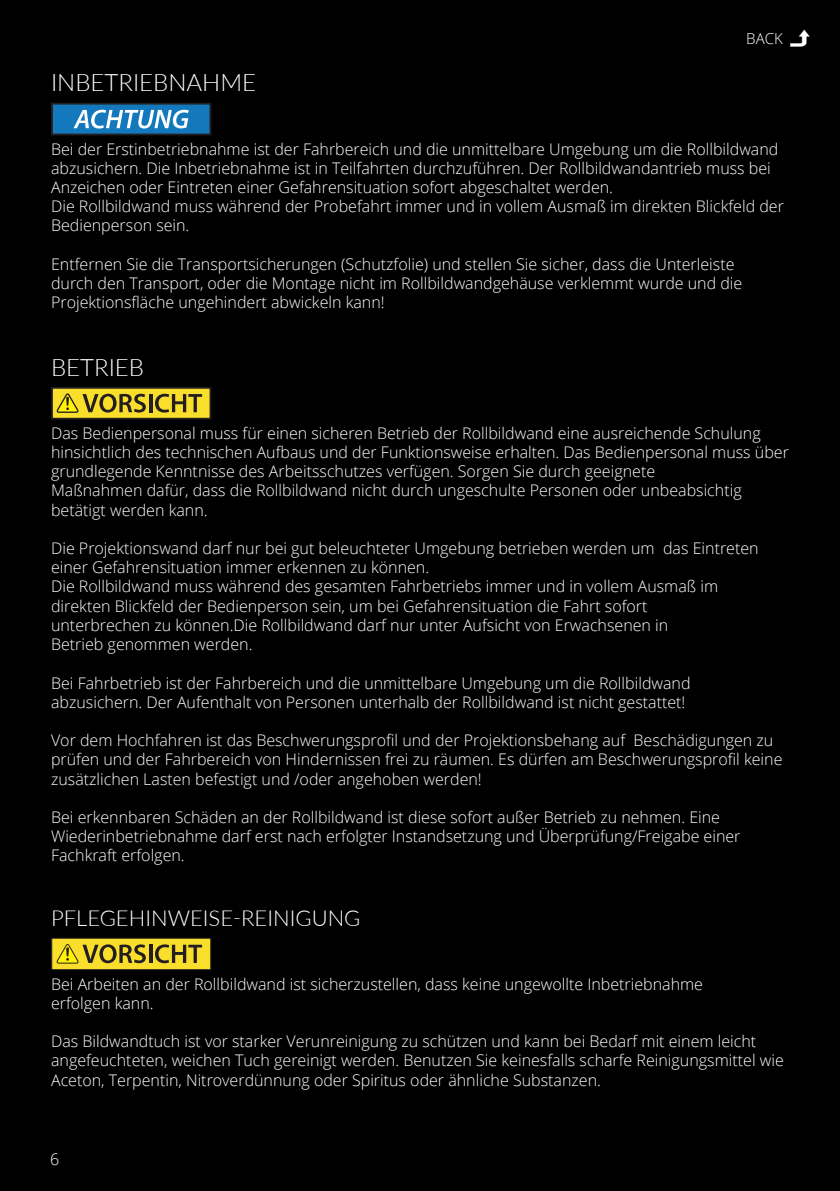
<style>
.page{position:relative;width:840px;height:1191px;background:#fff}
.page>*{position:absolute;margin:0;border:0;box-sizing:border-box;transform-origin:0 0}
.t1{font:300 24px "Lato";color:#fff}
.t2{font:300 22px "Lato";color:#fff}
.t3{font:300 16px/19.2px "Open Sans";color:#fff}
.t4{font:300 15px "Open Sans";color:#fff}
</style>
<div class="page">
<div style="left:0;top:0;width:839px;height:1191px;background:#000"></div>
<img style="left:787px;top:28px;width:24px;height:20px">
<div style="left:52px;top:104px;width:158px;height:30px;background:#1378bc"></div>
<div style="left:51px;top:103px;width:160px;height:32px;border:2px solid #231f20"></div>
<svg style="left:73px;top:110px;width:116px;height:18px"></svg>
<div style="left:52px;top:388px;width:158px;height:31px;background:#fade2c"></div>
<div style="left:51px;top:387px;width:160px;height:32px;border:2px solid #231f20"></div>
<svg style="left:56px;top:393px;width:90px;height:20px"></svg>
<hr style="left:149px;top:394px;width:3px;height:18px;background:#231f20">
<svg style="left:155px;top:394px;width:47px;height:18px"></svg>
<div style="left:52px;top:938px;width:159px;height:31px;background:#fade2c"></div>
<div style="left:51px;top:937px;width:160px;height:33px;border:1px solid #231f20"></div>
<svg style="left:56px;top:944px;width:90px;height:20px"></svg>
<hr style="left:149px;top:944px;width:3px;height:19px;background:#231f20">
<svg style="left:155px;top:944px;width:47px;height:19px"></svg>
<h1 class="t1" style="left:51px;top:66px;width:206px">INBETRIEBNAHME</h1>
<p class="t4" style="left:745px;top:28px;width:38px">BACK</p>
<p class="t3" style="left:51px;top:139px;width:734px">Bei der Erstinbetriebnahme ist der Fahrbereich und die unmittelbare Umgebung um die Rollbildwand abzusichern. Die Inbetriebnahme ist in Teilfahrten durchzuführen. Der Rollbildwandantrieb muss bei Anzeichen oder Eintreten einer Gefahrensituation sofort abgeschaltet werden.<br>Die Rollbildwand muss während der Probefahrt immer und in vollem Ausmaß im direkten Blickfeld der Bedienperson sein.</p>
<p class="t3" style="left:51px;top:254px;width:692px">Entfernen Sie die Transportsicherungen (Schutzfolie) und stellen Sie sicher, dass die Unterleiste durch den Transport, oder die Montage nicht im Rollbildwandgehäuse verklemmt wurde und die<br>Projektionsfläche ungehindert abwickeln kann!</p>
<h1 class="t1" style="left:51px;top:350px;width:94px">BETRIEB</h1>
<p class="t3" style="left:51px;top:423px;width:739px">Das Bedienpersonal muss für einen sicheren Betrieb der Rollbildwand eine ausreichende Schulung hinsichtlich des technischen Aufbaus und der Funktionsweise erhalten. Das Bedienpersonal muss über grundlegende Kenntnisse des Arbeitsschutzes verfügen. Sorgen Sie durch geeignete<br>Maßnahmen dafür, dass die Rollbildwand nicht durch ungeschulte Personen oder unbeabsichtig betätigt werden kann.</p>
<p class="t3" style="left:51px;top:538px;width:708px">Die Projektionswand darf nur bei gut beleuchteter Umgebung betrieben werden um das Eintreten einer Gefahrensituation immer erkennen zu können.<br>Die Rollbildwand muss während des gesamten Fahrbetriebs immer und in vollem Ausmaß im direkten Blickfeld der Bedienperson sein, um bei Gefahrensituation die Fahrt sofort<br>unterbrechen zu können.Die Rollbildwand darf nur unter Aufsicht von Erwachsenen in<br>Betrieb genommen werden.</p>
<p class="t3" style="left:51px;top:672px;width:640px">Bei Fahrbetrieb ist der Fahrbereich und die unmittelbare Umgebung um die Rollbildwand abzusichern. Der Aufenthalt von Personen unterhalb der Rollbildwand ist nicht gestattet!</p>
<p class="t3" style="left:51px;top:730px;width:732px">Vor dem Hochfahren ist das Beschwerungsprofil und der Projektionsbehang auf Beschädigungen zu prüfen und der Fahrbereich von Hindernissen frei zu räumen. Es dürfen am Beschwerungsprofil keine zusätzlichen Lasten befestigt und /oder angehoben werden!</p>
<p class="t3" style="left:51px;top:807px;width:690px">Bei erkennbaren Schäden an der Rollbildwand ist diese sofort außer Betrieb zu nehmen. Eine<br>Wiederinbetriebnahme darf erst nach erfolgter Instandsetzung und Überprüfung/Freigabe einer<br>Fachkraft erfolgen.</p>
<h2 class="t2" style="left:51px;top:903px;width:311px">PFLEGEHINWEISE-REINIGUNG</h2>
<p class="t3" style="left:51px;top:973px;width:653px">Bei Arbeiten an der Rollbildwand ist sicherzustellen, dass keine ungewollte Inbetriebnahme erfolgen kann.</p>
<p class="t3" style="left:51px;top:1031px;width:733px">Das Bildwandtuch ist vor starker Verunreinigung zu schützen und kann bei Bedarf mit einem leicht angefeuchteten, weichen Tuch gereinigt werden. Benutzen Sie keinesfalls scharfe Reinigungsmittel wie<br>Aceton, Terpentin, Nitroverdünnung oder Spiritus oder ähnliche Substanzen.</p>
<p class="t3" style="left:50px;top:1149px;width:11px">6</p>
</div>
